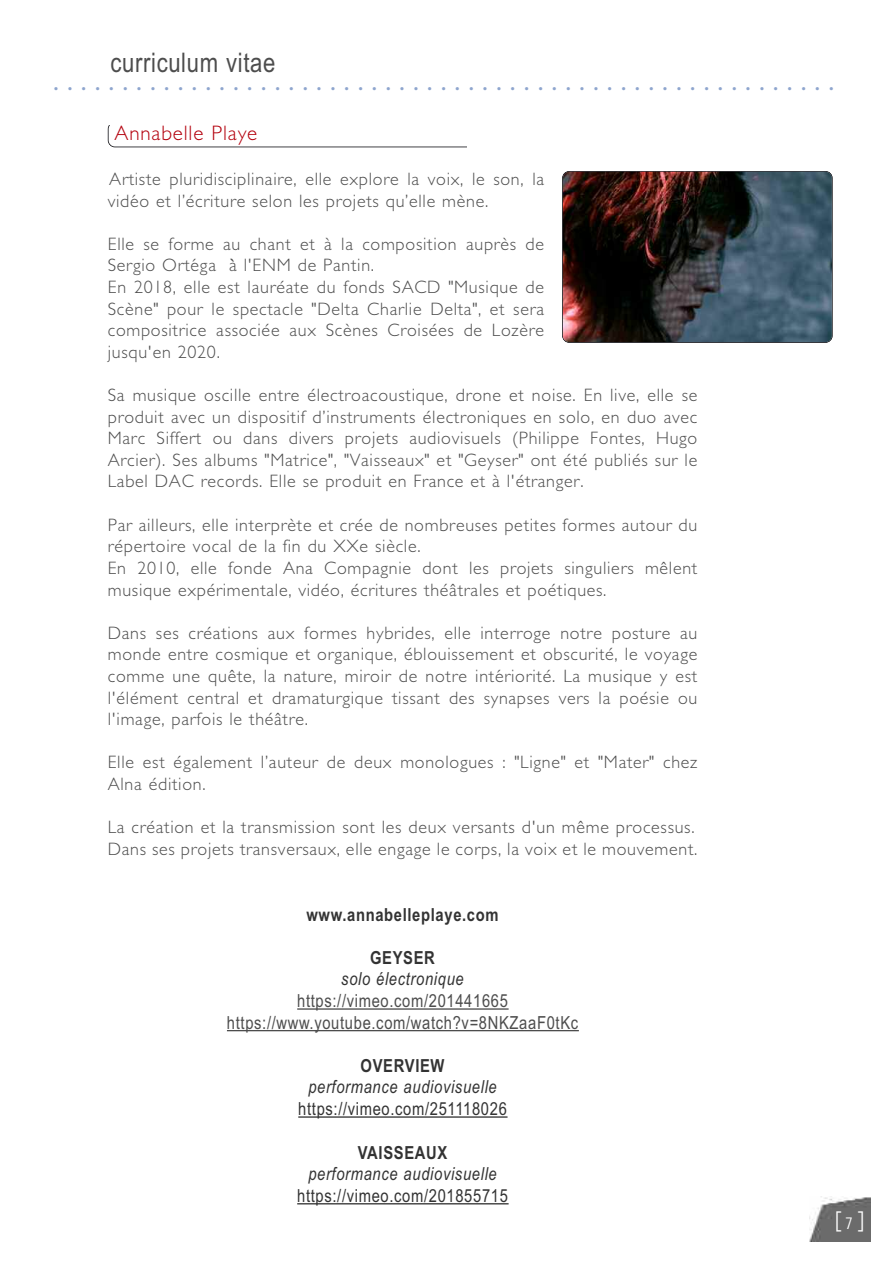
<style>
.page{position:relative;width:893px;height:1263px;background:#fff}
.page>*{position:absolute;margin:0;border:0;box-sizing:border-box;transform-origin:0 0}
.t1{font:30px "Segoe Condensed";color:#8ea5ce}
.t2{font:27px "Arial Narrow";letter-spacing:.025em;color:#4d4d4d}
.t3{font:27px "Courier";color:#fff}
.t4{font:300 21px "Gill Sans";letter-spacing:.04em;color:#b4020e}
.t5{font:300 18px/21.6px "Gill Sans";letter-spacing:.04em;color:#4d4d4d}
.t6{font:18px/21.6px "Arial Narrow";letter-spacing:.035em;color:#4d4d4d;text-align:center}
.t7{font:italic 18px "Arial Narrow";letter-spacing:.035em;color:#333}
.t8{font:18px "Arial Narrow";letter-spacing:.035em;color:#333}
.t9{font:700 18px "Arial Narrow";letter-spacing:.035em;color:#333}
.s1{font-family:"Segoe Condensed";font-size:16.5px}
</style>
<div class="page">
<div style="left:810px;top:1195px;width:62px;height:47px;background:#6b6b6b"></div>
<img style="left:810px;top:1196px;width:60px;height:46px">
<div style="left:108px;top:122px;width:370px;height:25px;border:2px solid #000006;border-radius:7px"></div>
<div style="left:468px;top:109px;width:11px;height:83px;background:#fff"></div>
<hr style="left:297px;top:1008px;width:212px;height:2px;background:#4d4d4d">
<hr style="left:227px;top:1030px;width:352px;height:1px;background:#4d4d4d">
<hr style="left:298px;top:1116px;width:210px;height:2px;background:#333">
<hr style="left:297px;top:1203px;width:212px;height:1px;background:#333">
<img style="left:563px;top:172px;width:269px;height:170px">
<div style="left:81px;top:102px;width:417px;height:22px;background:#fff"></div>
<h2 class="t2" style="left:111px;top:46px;width:166px">curriculum vitae</h2>
<h1 class="t1" style="left:53px;top:62px;width:782px">.........................................................</h1>
<p class="t4" style="left:114px;top:121px;width:144px">Annabelle Playe</p>
<p class="t5" style="left:108px;top:168px;width:438px">Artiste pluridisciplinaire, elle explore la voix, le son, la vidéo et l’écriture selon les projets qu’elle mène.</p>
<p class="t5" style="left:108px;top:233px;width:438px">Elle se forme au chant et à la composition auprès de Sergio Ortéga à̀l'ENM de Pantin.<br>En 2018, elle est lauréate du fonds SACD "Musique de Scène" pour le spectacle "Delta Charlie Delta", et sera compositrice associée aux Scènes Croisées de Lozère jusqu'en 2020.</p>
<p class="t5" style="left:108px;top:384px;width:591px;text-align:justify">Sa musique oscille entre électroacoustique, drone et noise. En live, elle se produit avec un dispositif d’instruments électroniques en solo, en duo avec Marc Siffert ou dans divers projets audiovisuels (Philippe Fontes, Hugo Arcier). Ses albums "Matrice", "Vaisseaux" et "Geyser" ont été publiés sur le Label DAC records. Elle se produit en France et à l'étranger.</p>
<p class="t5" style="left:108px;top:514px;width:591px">Par ailleurs, elle interprète et crée de nombreuses petites formes autour du répertoire vocal de la fin du XXe siècle.<br>En 2010, elle fonde Ana Compagnie dont les projets singuliers mêlent musique expérimentale, vidéo, écritures théâtrales et poétiques.</p>
<p class="t5" style="left:108px;top:622px;width:591px;text-align:justify">Dans ses créations aux formes hybrides, elle interroge notre posture au monde entre cosmique et organique, éblouissement et obscurité, le voyage comme une quête, la nature, miroir de notre intériorité. La musique y est l'élément central et dramaturgique tissant des synapses vers la poésie ou l'image, parfois le théâtre.</p>
<p class="t5" style="left:108px;top:751px;width:591px">Elle est également l’auteur de deux monologues : "Ligne" et "Mater" chez<br>Alna édition.</p>
<p class="t5" style="left:108px;top:816px;width:591px;line-height:22.2px">La création et la transmission sont les deux versants d'un même processus.<br>Dans ses projets transversaux, elle engage le corps, la voix et le mouvement.</p>
<p class="t9" style="left:306px;top:904px;width:194px">www.annabelleplaye.com</p>
<p class="t9" style="left:370px;top:947px;width:66px">GEYSER</p>
<p class="t7" style="left:341px;top:969px;width:124px">solo électronique</p>
<p class="t6" style="left:227px;top:990px;width:353px">https://vimeo.com/201441665 https://www.youtube.com/watch?v=8NKZaaF0tKc</p>
<p class="t9" style="left:361px;top:1055px;width:85px">OVERVIEW</p>
<p class="t7" style="left:308px;top:1077px;width:190px">performance audiovisuelle</p>
<p class="t8" style="left:298px;top:1098px;width:210px">https://vimeo.com/251118026</p>
<p class="t9" style="left:358px;top:1142px;width:91px">VAISSEAUX</p>
<p class="t7" style="left:308px;top:1163px;width:190px">performance audiovisuelle</p>
<p class="t8" style="left:297px;top:1185px;width:212px">https://vimeo.com/201855715</p>
<h2 class="t3" style="left:828px;top:1212px;width:45px">[<span class="s1">7</span>]</h2>
</div>
